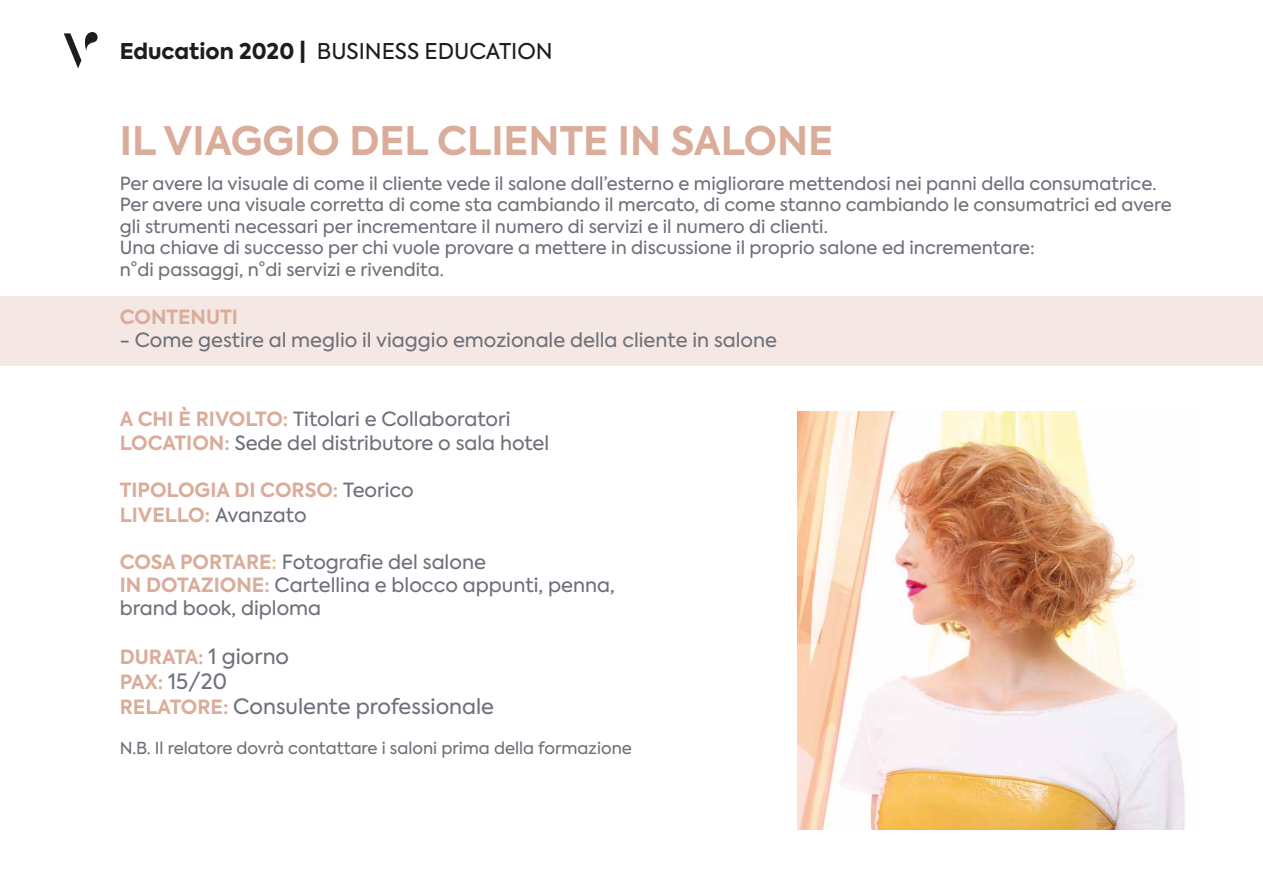
<style>
.page{position:relative;width:1263px;height:893px;background:#fff}
.page>*{position:absolute;margin:0;border:0;box-sizing:border-box;transform-origin:0 0}
.t1{font:700 39.15px "Axiforma";color:#daac9a}
.t2{font:21.6px "Axiforma";color:#1d1d1b}
.t3{font:21px/25.2px "Axiforma";color:#6e707a}
.t4{font:19.5px/23.4px "Axiforma";color:#6e707a}
.t5{font:700 19.5px/25.2px "Axiforma";color:#daac9a}
.t6{font:18px/21.6px "Axiforma";color:#6e707a}
.t7{font:16.5px "Axiforma";color:#6e707a}
.s1{font-weight:800}
.s2{font-weight:700;color:#daac9a}
.s3{font-weight:400;color:#6e707a}
.s4{font-weight:700;color:#f5c26e}
.s5{font-weight:400;font-size:21px;color:#6e707a}
.s6{font-weight:700;font-size:19.5px;color:#daac9a}
</style>
<div class="page">
<svg style="left:64px;top:32px;width:34px;height:36px"></svg>
<img style="left:797px;top:411px;width:388px;height:418px">
<div style="left:0;top:296px;width:1263px;height:70px;background:#f5e8e4"></div>
<p class="t2" style="left:120px;top:37px;width:434px"><span class="s1">Education 2020 |</span> BUSINESS EDUCATION</p>
<h1 class="t1" style="left:120px;top:115px;width:715px">IL VIAGGIO DEL CLIENTE IN SALONE</h1>
<p class="t6" style="left:120px;top:173px;width:1053px">Per avere la visuale di come il cliente vede il salone dall’esterno e migliorare mettendosi nei panni della consumatrice.<br>Per avere una visuale corretta di come sta cambiando il mercato, di come stanno cambiando le consumatrici ed avere gli strumenti necessari per incrementare il numero di servizi e il numero di clienti.<br>Una chiave di successo per chi vuole provare a mettere in discussione il proprio salone ed incrementare:<br>n°di passaggi, n°di servizi e rivendita.</p>
<p class="t5" style="left:120px;top:304px;width:120px">CONTENUTI</p>
<p class="t4" style="left:120px;top:329px;width:659px">- Come gestire al meglio il viaggio emozionale della cliente in salone</p>
<p class="t4" style="left:120px;top:408px;width:431px"><span class="s2">A CHI È RIVOLTO:</span> Titolari e Collaboratori<br><span class="s2">LOCATION:</span> Sede del distributore o sala hotel</p>
<p class="t5" style="left:120px;top:477px;width:296px">TIPOLOGIA DI CORSO: <span class="s3">Teorico<br></span>LIVELLO: <span class="s3">Avanzato</span></p>
<p class="t4" style="left:120px;top:550px;width:496px"><span class="s2">COSA PORTARE</span><span class="s4">:</span> Fotografie del salone<br><span class="s2">IN DOTAZIONE:</span> Cartellina e blocco appunti, penna, brand book, diploma</p>
<p class="t5" style="left:120px;top:645px;width:171px">DURATA: <span class="s5">1 giorno</span></p>
<p class="t3" style="left:120px;top:669px;width:376px"><span class="s6">PAX:</span> 15/20<br><span class="s6">RELATORE:</span> Consulente professionale</p>
<p class="t7" style="left:120px;top:737px;width:514px">N.B. Il relatore dovrà contattare i saloni prima della formazione</p>
</div>
